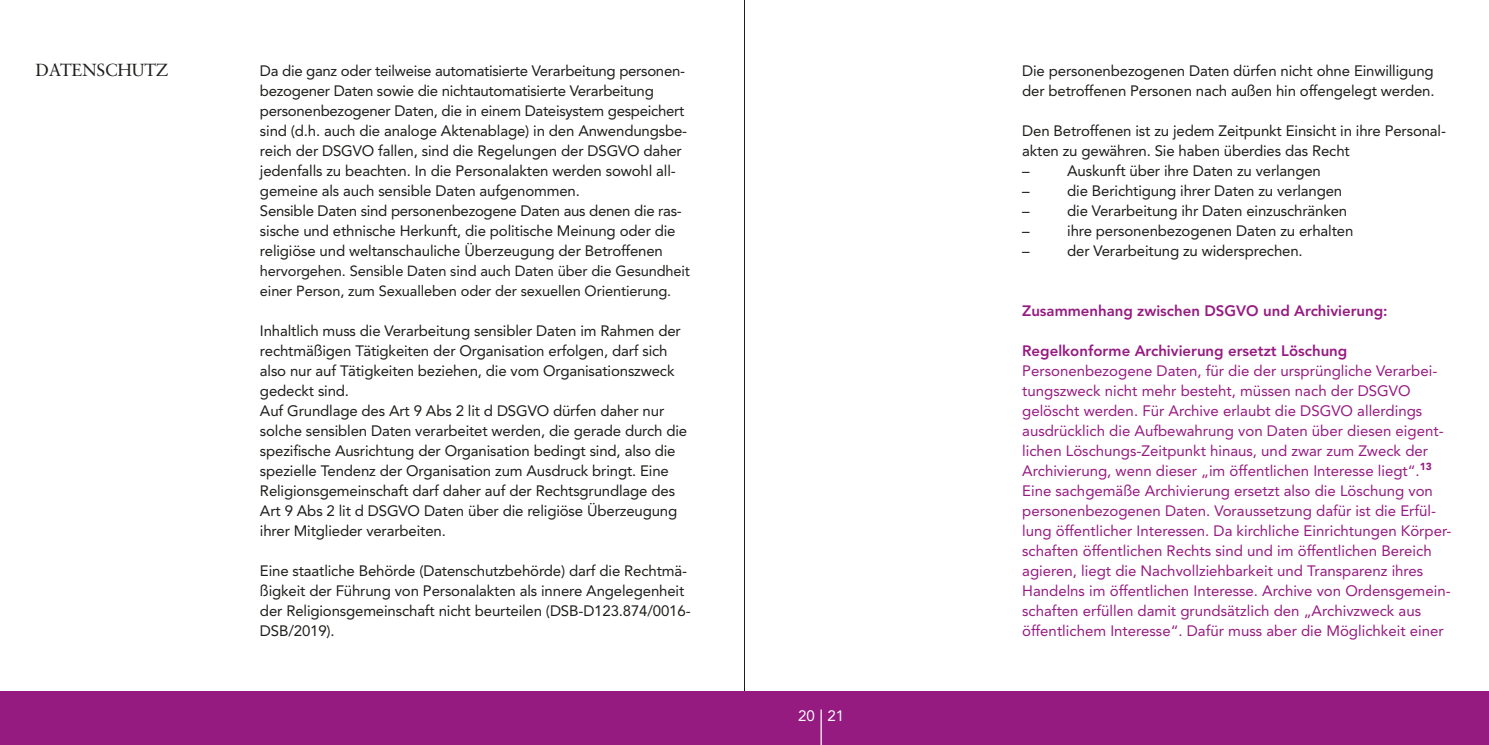
<style>
.page{position:relative;width:1489px;height:745px;background:#fff}
.page>*{position:absolute;margin:0;border:0;box-sizing:border-box;transform-origin:0 0}
.Headline{font:17.5px "Sabon";letter-spacing:-.01em;color:#1d1d1b}
.fließ{font:15px/20px "Avenir LT Std";letter-spacing:-.01em;color:#1d1d1b}
.fließ-2{font:15px/20px "Avenir LT Std";color:#961b81}
.fließ-3{font:800 15px "Avenir LT Std";color:#961b81}
.t1{font:15px "Avenir LT Std";color:#fff}
.fließ-4{font:14.62px/20px "Avenir LT Std";letter-spacing:-.01em;color:#1d1d1b}
</style>
<div class="page">
<hr style="left:744px;top:0;width:1px;height:691px;background:#1d1d1b">
<div style="left:0;top:691px;width:744px;height:53px;background:#961b81"></div>
<div style="left:744px;top:691px;width:744px;height:53px;background:#961b81"></div>
<hr style="left:820px;top:709px;width:1px;height:35px;background:#fff">
<p class="Headline" style="left:35px;top:59px;width:135px">DATENSCHUTZ</p>
<p class="fließ" style="left:260px;top:60px;width:429px">Da die ganz oder teilweise automatisierte Verarbeitung personen&shy;bezogener Daten sowie die nichtautomatisierte Verarbeitung personenbezogener Daten, die in einem Dateisystem gespeichert sind (d.h. auch die analoge Aktenablage) in den Anwendungsbe&shy;reich der DSGVO fallen, sind die Regelungen der DSGVO daher jedenfalls zu beachten. In die Personalakten werden sowohl all&shy;gemeine als auch sensible Daten aufgenommen.</p>
<p class="fließ" style="left:260px;top:200px;width:423px">Sensible Daten sind personenbezogene Daten aus denen die ras&shy;sische und ethnische Herkunft, die politische Meinung oder die religiöse und weltanschauliche Überzeugung der Betroffenen</p>
<p class="fließ-4" style="left:260px;top:260px;width:431px">hervorgehen. Sensible Daten sind auch Daten über die Gesundheit einer Person, zum Sexualleben oder der sexuellen Orientierung.</p>
<p class="fließ" style="left:260px;top:320px;width:422px">Inhaltlich muss die Verarbeitung sensibler Daten im Rahmen der rechtmäßigen Tätigkeiten der Organisation erfolgen, darf sich also nur auf Tätigkeiten beziehen, die vom Organisationszweck gedeckt sind.</p>
<p class="fließ" style="left:260px;top:400px;width:429px">Auf Grundlage des Art 9 Abs 2 lit d DSGVO dürfen daher nur solche sensiblen Daten verarbeitet werden, die gerade durch die spezifische Ausrichtung der Organisation bedingt sind, also die spezielle Tendenz der Organisation zum Ausdruck bringt. Eine Religionsgemeinschaft darf daher auf der Rechtsgrundlage des Art 9 Abs 2 lit d DSGVO Daten über die religiöse Überzeugung ihrer Mitglieder verarbeiten.</p>
<p class="fließ" style="left:260px;top:560px;width:432px">Eine staatliche Behörde (Datenschutzbehörde) darf die Rechtmä&shy;ßigkeit der Führung von Personalakten als innere Angelegenheit der Religionsgemeinschaft nicht beurteilen (DSB-D123.874/0016- DSB/2019).</p>
<p class="t1" style="left:798px;top:706px;width:47px">20 21</p>
<p class="fließ" style="left:1022px;top:60px;width:414px">Die personenbezogenen Daten dürfen nicht ohne Einwilligung der betroffenen Personen nach außen hin offengelegt werden.</p>
<p class="fließ" style="left:1022px;top:120px;width:425px">Den Betroffenen ist zu jedem Zeitpunkt Einsicht in ihre Personal&shy;akten zu gewähren. Sie haben überdies das Recht</p>
<p class="fließ" style="left:1022px;top:160px;width:9px">–</p>
<p class="fließ" style="left:1067px;top:160px;width:255px">Auskunft über ihre Daten zu verlangen</p>
<p class="fließ" style="left:1022px;top:180px;width:9px">–</p>
<p class="fließ" style="left:1067px;top:180px;width:276px">die Berichtigung ihrer Daten zu verlangen</p>
<p class="fließ" style="left:1022px;top:200px;width:9px">–</p>
<p class="fließ" style="left:1067px;top:200px;width:281px">die Verarbeitung ihr Daten einzuschränken</p>
<p class="fließ" style="left:1022px;top:220px;width:9px">–</p>
<p class="fließ" style="left:1067px;top:220px;width:287px">ihre personenbezogenen Daten zu erhalten</p>
<p class="fließ" style="left:1022px;top:240px;width:9px">–</p>
<p class="fließ" style="left:1067px;top:240px;width:237px">der Verarbeitung zu widersprechen.</p>
<p class="fließ-3" style="left:1022px;top:301px;width:367px">Zusammenhang zwischen DSGVO und Archivierung:</p>
<p class="fließ-3" style="left:1022px;top:341px;width:327px">Regelkonforme Archivierung ersetzt Löschung</p>
<p class="fließ-2" style="left:1022px;top:360px;width:423px">Personenbezogene Daten, für die der ursprüngliche Verarbei&shy;tungszweck nicht mehr besteht, müssen nach der DSGVO gelöscht werden. Für Archive erlaubt die DSGVO allerdings ausdrücklich die Aufbewahrung von Daten über diesen eigent&shy;lichen Löschungs-Zeitpunkt hinaus, und zwar zum Zweck der Archivierung, wenn dieser „im öffentlichen Interesse liegt“.<sup>13</sup></p>
<p class="fließ-2" style="left:1022px;top:480px;width:431px">Eine sachgemäße Archivierung ersetzt also die Löschung von personenbezogenen Daten. Voraussetzung dafür ist die Erfül&shy;lung öffentlicher Interessen. Da kirchliche Einrichtungen Körper&shy;schaften öffentlichen Rechts sind und im öffentlichen Bereich agieren, liegt die Nachvollziehbarkeit und Transparenz ihres Handelns im öffentlichen Interesse. Archive von Ordensgemein&shy;schaften erfüllen damit grundsätzlich den „Archivzweck aus öffentlichem Interesse“. Dafür muss aber die Möglichkeit einer</p>
</div>
